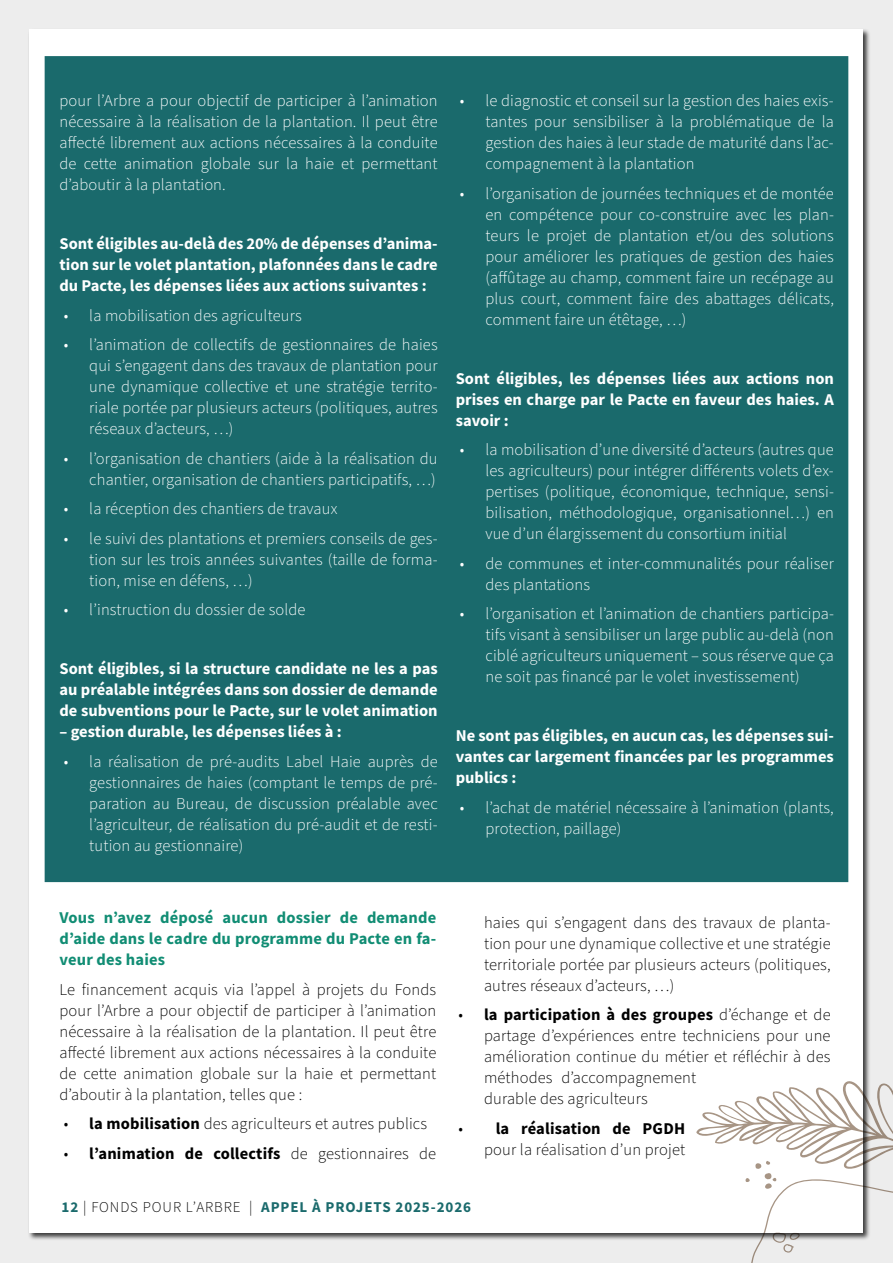
<style>
.page{position:relative;width:893px;height:1263px;background:#ededed}
.page>*{position:absolute;margin:0;border:0;box-sizing:border-box;transform-origin:0 0}
.t1{font:300 16.5px/21px "Source Sans Pro";letter-spacing:.01em;color:#fff;text-align:justify}
.t2{font:300 16.5px/21px "Source Sans Pro";letter-spacing:.01em;color:#000;text-align:justify}
.t3{font:700 16.5px/21px "Source Sans Pro";color:#fff;text-align:justify}
.t4{font:700 16.5px/21px "Source Sans Pro";letter-spacing:.01em;color:#118d74;text-align:justify}
.t5{font:700 16.5px "Source Sans Pro";letter-spacing:.01em;color:#000}
.t6{font:700 15px "Source Sans Pro";letter-spacing:.06em;color:#1a6a6c}
.s1{font-weight:700}
.s2{font-weight:300}
.s3{font-weight:300;color:#000}
</style>
<div class="page">
<div style="left:30px;top:30px;width:833px;height:1203px;background:#fff"></div>
<svg style="left:696px;top:1079px;width:197px;height:184px"></svg>
<div style="left:45px;top:56px;width:803px;height:826px;background:#1a6a6c"></div>
<p class="t1" style="left:60px;top:91px;width:380px">pour l’Arbre a pour objectif de participer à l’animation nécessaire à la réalisation de la plantation. Il peut être affecté librement aux actions nécessaires à la conduite de cette animation globale sur la haie et permettant d’aboutir à la plantation.</p>
<p class="t3" style="left:60px;top:233px;width:380px">Sont éligibles au-delà des 20% de dépenses d’anima&shy;tion sur le volet plantation, plafonnées dans le cadre du Pacte, les dépenses liées aux actions suivantes :</p>
<p class="t1" style="left:64px;top:305px;width:240px">• la mobilisation des agriculteurs</p>
<p class="t1" style="left:89px;top:335px;width:350px;text-indent:-26px">• l’animation de collectifs de gestionnaires de haies qui s’engagent dans des travaux de plantation pour une dynamique collective et une stratégie territo&shy;riale portée par plusieurs acteurs (politiques, autres réseaux d’acteurs, …)</p>
<p class="t1" style="left:64px;top:448px;width:375px;text-align:right">• l’organisation de chantiers (aide à la réalisation du chantier, organisation de chantiers participatifs, …)</p>
<p class="t1" style="left:64px;top:499px;width:275px">• la réception des chantiers de travaux</p>
<p class="t1" style="left:89px;top:528px;width:350px;text-indent:-26px">• le suivi des plantations et premiers conseils de ges&shy;tion sur les trois années suivantes (taille de forma&shy;tion, mise en défens, …)</p>
<p class="t1" style="left:64px;top:600px;width:243px">• l’instruction du dossier de solde</p>
<p class="t3" style="left:60px;top:658px;width:380px">Sont éligibles, si la structure candidate ne les a pas au préalable intégrées dans son dossier de demande de subventions pour le Pacte, sur le volet animation</p>
<p class="t3" style="left:60px;top:721px;width:284px">– gestion durable, les dépenses liées à :</p>
<p class="t1" style="left:89px;top:751px;width:350px;text-indent:-26px">• la réalisation de pré-audits Label Haie auprès de gestionnaires de haies (comptant le temps de pré&shy;paration au Bureau, de discussion préalable avec l’agriculteur, de réalisation du pré-audit et de resti&shy;tution au gestionnaire)</p>
<p class="t1" style="left:485px;top:91px;width:350px;text-indent:-26px">• le diagnostic et conseil sur la gestion des haies exis&shy;tantes pour sensibiliser à la problématique de la gestion des haies à leur stade de maturité dans l’ac&shy;compagnement à la plantation</p>
<p class="t1" style="left:485px;top:183px;width:350px;text-indent:-26px">• l’organisation de journées techniques et de montée en compétence pour co-construire avec les plan&shy;teurs le projet de plantation et/ou des solutions pour améliorer les pratiques de gestion des haies (affûtage au champ, comment faire un recépage au plus court, comment faire des abattages délicats, comment faire un étêtage, …)</p>
<p class="t3" style="left:456px;top:368px;width:380px">Sont éligibles, les dépenses liées aux actions non prises en charge par le Pacte en faveur des haies. A savoir :</p>
<p class="t1" style="left:485px;top:440px;width:350px;text-indent:-26px">• la mobilisation d’une diversité d’acteurs (autres que les agriculteurs) pour intégrer différents volets d’ex&shy;pertises (politique, économique, technique, sensi&shy;bilisation, méthodologique, organisationnel…) en vue d’un élargissement du consortium initial</p>
<p class="t1" style="left:485px;top:553px;width:350px;text-indent:-26px">• de communes et inter-communalités pour réaliser des plantations</p>
<p class="t1" style="left:485px;top:604px;width:350px;text-indent:-26px">• l’organisation et l’animation de chantiers participa&shy;tifs visant à sensibiliser un large public au-delà (non ciblé agriculteurs uniquement – sous réserve que ça ne soit pas financé par le volet investissement)</p>
<p class="t3" style="left:456px;top:725px;width:380px">Ne sont pas éligibles, en aucun cas, les dépenses sui&shy;vantes car largement financées par les programmes publics :</p>
<p class="t1" style="left:485px;top:797px;width:350px;text-indent:-26px">• l’achat de matériel nécessaire à l’animation (plants, protection, paillage)</p>
<p class="t4" style="left:60px;top:907px;width:378px">Vous n’avez déposé aucun dossier de demande d’aide dans le cadre du programme du Pacte en fa&shy;veur des haies</p>
<p class="t2" style="left:60px;top:979px;width:378px">Le financement acquis via l’appel à projets du Fonds pour l’Arbre a pour objectif de participer à l’animation nécessaire à la réalisation de la plantation. Il peut être affecté librement aux actions nécessaires à la conduite de cette animation globale sur la haie et permettant d’aboutir à la plantation, telles que :</p>
<p class="t2" style="left:64px;top:1114px;width:365px">• <span class="s1">la mobilisation</span> des agriculteurs et autres publics</p>
<p class="t5" style="left:64px;top:1142px;width:374px"><span class="s2">•</span> l’animation de collectifs <span class="s2">de gestionnaires de</span></p>
<p class="t2" style="left:484px;top:912px;width:348px">haies qui s’engagent dans des travaux de planta&shy;tion pour une dynamique collective et une stratégie territoriale portée par plusieurs acteurs (politiques, autres réseaux d’acteurs, …)</p>
<p class="t2" style="left:484px;top:1005px;width:348px;text-align:left;text-indent:-26px">• <span class="s1">la participation à des groupes</span> d’échange et de partage d’expériences entre techniciens pour une amélioration continue du métier et réfléchir à des méthodes d’accompagnement<br>durable des agriculteurs</p>
<p class="t2" style="left:458px;top:1118px;width:228px;text-align:right">• <span class="s1">la réalisation de PGDH </span>pour la réalisation d’un projet</p>
<p class="t6" style="left:62px;top:1197px;width:411px">12 <span class="s3">| FONDS POUR L’ARBRE |</span> APPEL À PROJETS 2025-2026</p>
</div>
